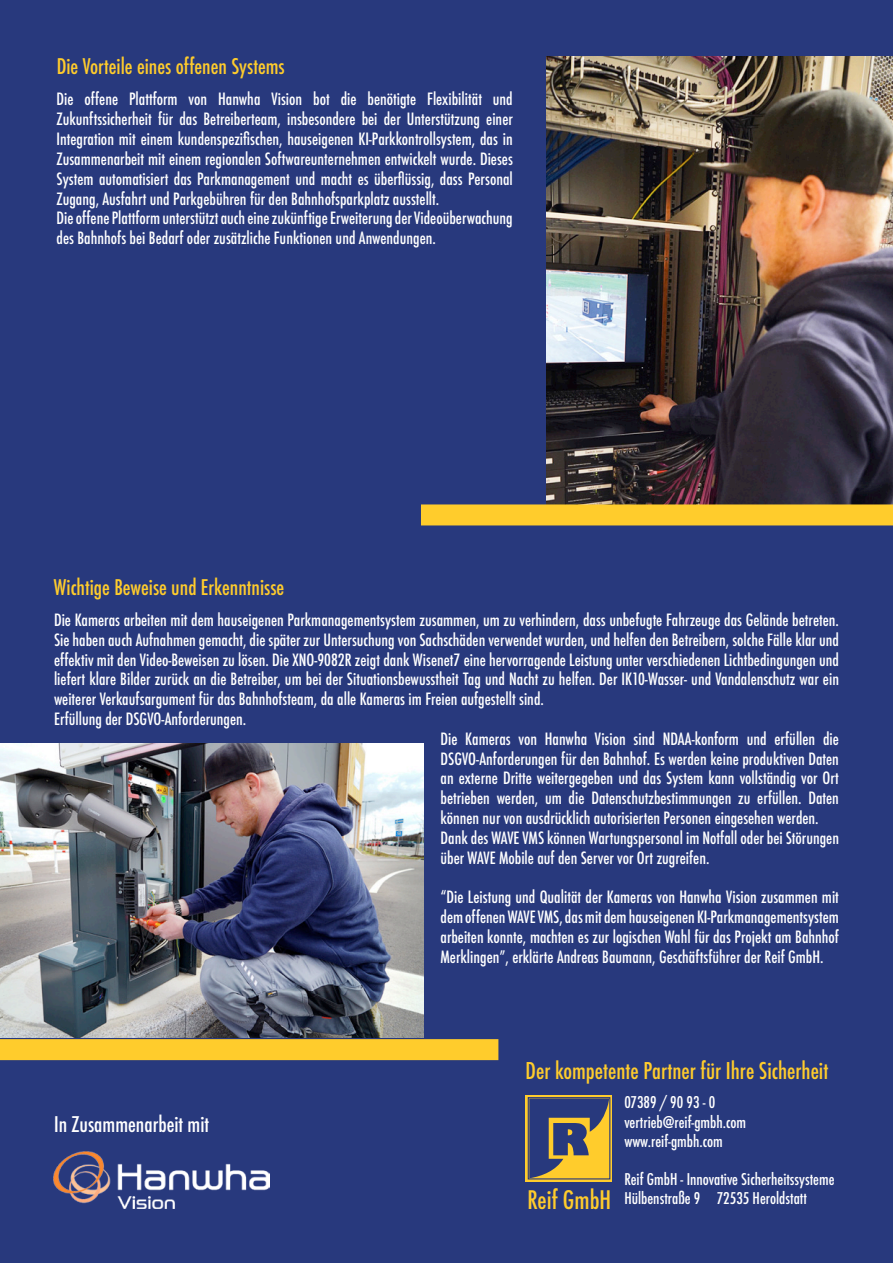
<style>
.page{position:relative;width:893px;height:1263px;background:#28397d}
.page>*{position:absolute;margin:0;border:0;box-sizing:border-box;transform-origin:0 0}
.t1{font:500 condensed 24.9px "Futura";color:#ffcc2c}
.t2{font:500 condensed 22.5px "Futura";color:#ffcc2c}
.t3{font:500 condensed 21px "Futura";color:#ffcc2c}
.t4{font:500 condensed 21px "Futura";color:#fff}
.t5{font:500 condensed 16.5px/19.8px "Futura";color:#fff}
.t6{font:500 condensed 15.75px/19px "Futura";color:#fff}
</style>
<div class="page">
<svg style="left:526px;top:1095px;width:86px;height:86px"></svg>
<svg style="left:528px;top:1097px;width:82px;height:82px"></svg>
<svg style="left:529px;top:1098px;width:80px;height:80px"></svg>
<img style="left:0;top:743px;width:423px;height:295px">
<div style="left:0;top:1039px;width:498px;height:21px;background:#ffcc2c"></div>
<img style="left:547px;top:56px;width:346px;height:448px">
<div style="left:421px;top:504px;width:472px;height:21px;background:#ffcc2c"></div>
<img style="left:54px;top:1151px;width:215px;height:58px">
<p class="t3" style="left:57px;top:52px;width:230px">Die Vorteile eines offenen Systems</p>
<p class="t5" style="left:57px;top:90px;width:458px">Die offene Plattform von Hanwha Vision bot die benötigte Flexibilität und Zukunftssicherheit für das Betreiberteam, insbesondere bei der Unterstützung einer Integration mit einem kundenspezifischen, hauseigenen KI-Parkkontrollsystem, das in Zusammenarbeit mit einem regionalen Softwareunternehmen entwickelt wurde. Dieses System automatisiert das Parkmanagement und macht es überflüssig, dass Personal Zugang, Ausfahrt und Parkgebühren für den Bahnhofsparkplatz ausstellt.<br>Die offene Plattform unterstützt auch eine zukünftige Erweiterung der Videoüberwachung des Bahnhofs bei Bedarf oder zusätzliche Funktionen und Anwendungen.</p>
<p class="t3" style="left:54px;top:574px;width:232px">Wichtige Beweise und Erkenntnisse</p>
<p class="t5" style="left:54px;top:610px;width:786px">Die Kameras arbeiten mit dem hauseigenen Parkmanagementsystem zusammen, um zu verhindern, dass unbefugte Fahrzeuge das Gelände betreten.</p>
<p class="t5" style="left:54px;top:630px;width:786px">Sie haben auch Aufnahmen gemacht, die später zur Untersuchung von Sachschäden verwendet wurden, und helfen den Betreibern, solche Fälle klar und</p>
<p class="t5" style="left:54px;top:650px;width:786px">effektiv mit den Video-Beweisen zu lösen. Die XNO-9082R zeigt dank Wisenet7 eine hervorragende Leistung unter verschiedenen Lichtbedingungen und</p>
<p class="t5" style="left:54px;top:669px;width:786px">liefert klare Bilder zurück an die Betreiber, um bei der Situationsbewusstheit Tag und Nacht zu helfen. Der IK10-Wasser- und Vandalenschutz war ein</p>
<p class="t5" style="left:54px;top:689px;width:491px">weiterer Verkaufsargument für das Bahnhofsteam, da alle Kameras im Freien aufgestellt sind.</p>
<p class="t5" style="left:54px;top:709px;width:194px">Erfüllung der DSGVO-Anforderungen.</p>
<p class="t5" style="left:440px;top:729px;width:400px">Die Kameras von Hanwha Vision sind NDAA-konform und erfüllen die</p>
<p class="t5" style="left:440px;top:749px;width:400px">DSGVO-Anforderungen für den Bahnhof. Es werden keine produktiven Daten</p>
<p class="t5" style="left:440px;top:768px;width:400px">an externe Dritte weitergegeben und das System kann vollständig vor Ort</p>
<p class="t5" style="left:440px;top:788px;width:400px">betrieben werden, um die Datenschutzbestimmungen zu erfüllen. Daten</p>
<p class="t5" style="left:440px;top:808px;width:380px">können nur von ausdrücklich autorisierten Personen eingesehen werden.</p>
<p class="t5" style="left:440px;top:828px;width:400px">Dank des WAVE VMS können Wartungspersonal im Notfall oder bei Störungen</p>
<p class="t5" style="left:440px;top:848px;width:270px">über WAVE Mobile auf den Server vor Ort zugreifen.</p>
<p class="t5" style="left:440px;top:887px;width:400px;text-align:justify">“Die Leistung und Qualität der Kameras von Hanwha Vision zusammen mit dem offenen WAVE VMS, das mit dem hauseigenen KI-Parkmanagementsystem arbeiten konnte, machten es zur logischen Wahl für das Projekt am Bahnhof Merklingen”, erklärte Andreas Baumann, Geschäftsführer der Reif GmbH.</p>
<p class="t4" style="left:54px;top:1110px;width:157px">In Zusammenarbeit mit</p>
<h2 class="t2" style="left:526px;top:1056px;width:304px">Der kompetente Partner für Ihre Sicherheit</h2>
<h1 class="t1" style="left:527px;top:1183px;width:85px">Reif GmbH</h1>
<p class="t6" style="left:624px;top:1093px;width:123px">07389 / 90 93 - 0 vertrieb@reif-gmbh.com www.reif-gmbh.com</p>
<p class="t6" style="left:624px;top:1170px;width:212px">Reif GmbH - Innovative Sicherheitssysteme<br>Hülbenstraße 9 72535 Heroldstatt</p>
</div>
